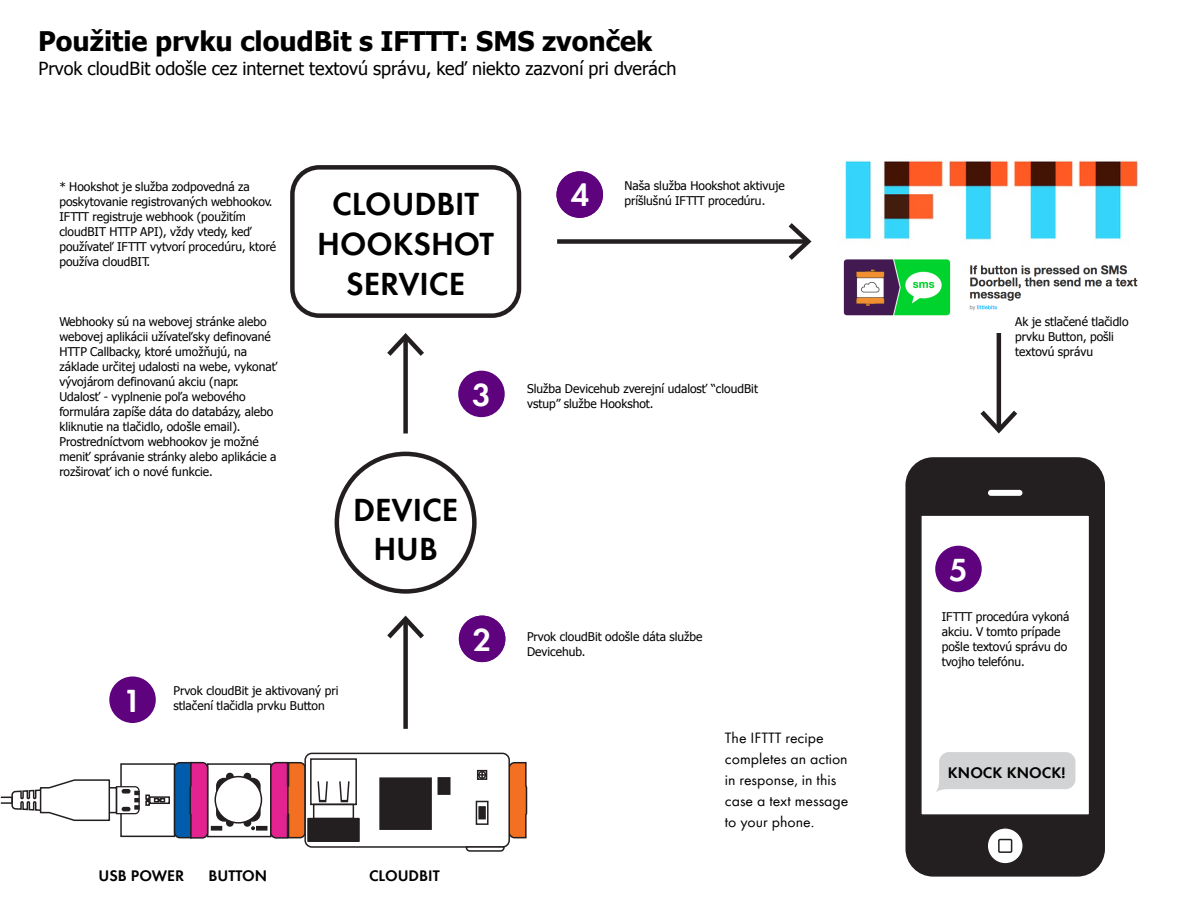
<style>
.page{position:relative;width:1188px;height:918px;background:#fff}
.page>*{position:absolute;margin:0;border:0;box-sizing:border-box;transform-origin:0 0}
.t1{font:600 33px/39.6px "Futura Round";color:#000;text-align:center}
.t2{font:600 33px "Futura Round";color:#fff}
.t3{font:700 27px "Tahoma";color:#000}
.t4{font:18px "Tahoma";color:#000}
.t5{font:15.9px/21px "Futura Round";color:#000}
.t6{font:600 15.9px "Futura Round";color:#000}
.t7{font:12px/15px "Tahoma";color:#000}
</style>
<div class="page">
<div style="left:120px;top:763px;width:55px;height:74px;background:#fff;border:2px solid #231f20"></div>
<div style="left:149px;top:796px;width:21px;height:8px;border:2px solid #231f20"></div>
<svg style="left:11px;top:779px;width:154px;height:43px"></svg>
<div style="left:0;top:797px;width:13px;height:7px;border:2px solid #231f20"></div>
<div style="left:207px;top:763px;width:65px;height:74px;background:#fff;border:2px solid #231f20"></div>
<div style="left:227px;top:773px;width:6px;height:7px;background:#231f20;border-radius:50%"></div>
<div style="left:226px;top:773px;width:8px;height:8px;border:2px solid #231f20;border-radius:50%"></div>
<div style="left:244px;top:773px;width:7px;height:7px;background:#231f20;border-radius:50%"></div>
<div style="left:243px;top:773px;width:8px;height:8px;border:2px solid #231f20;border-radius:50%"></div>
<div style="left:226px;top:819px;width:8px;height:8px;border:2px solid #231f20;border-radius:50%"></div>
<div style="left:244px;top:820px;width:7px;height:6px;background:#231f20;border-radius:50%"></div>
<div style="left:243px;top:819px;width:8px;height:8px;border:2px solid #231f20;border-radius:50%"></div>
<svg style="left:173px;top:761px;width:36px;height:78px;background:#6f448d"></svg>
<svg style="left:211px;top:826px;width:11px;height:5px"></svg>
<svg style="left:256px;top:826px;width:11px;height:5px"></svg>
<div style="left:217px;top:779px;width:43px;height:42px;background:#231f20;border-radius:7px"></div>
<div style="left:216px;top:778px;width:45px;height:44px;border:2px solid #231f20;border-radius:7px"></div>
<svg style="left:251px;top:826px;width:4px;height:4px"></svg>
<div style="left:215px;top:777px;width:46px;height:46px;background:#fff;border-radius:50%"></div>
<div style="left:215px;top:776px;width:47px;height:48px;border:2px solid #231f20;border-radius:50%"></div>
<svg style="left:269px;top:761px;width:35px;height:78px;background:#cf4c59"></svg>
<svg style="left:510px;top:761px;width:18px;height:78px"></svg>
<div style="left:304px;top:753px;width:206px;height:95px;border:2px solid #231f20;border-radius:7px"></div>
<div style="left:379px;top:777px;width:53px;height:53px;background:#231f20;border:2px solid #231f20"></div>
<div style="left:310px;top:758px;width:47px;height:47px;border:2px solid #231f20"></div>
<svg style="left:317px;top:781px;width:12px;height:22px"></svg>
<svg style="left:338px;top:781px;width:12px;height:22px"></svg>
<div style="left:313px;top:804px;width:41px;height:15px;border:2px solid #231f20"></div>
<div style="left:307px;top:818px;width:53px;height:24px;background:#231f20;border:2px solid #231f20"></div>
<svg style="left:465px;top:845px;width:40px;height:7px"></svg>
<div style="left:477px;top:770px;width:10px;height:10px;border:2px solid #231f20"></div>
<div style="left:478px;top:771px;width:8px;height:8px;border:2px solid #231f20;border-radius:50%"></div>
<svg style="left:479px;top:772px;width:6px;height:6px"></svg>
<div style="left:476px;top:801px;width:13px;height:24px;border:2px solid #231f20"></div>
<svg style="left:478px;top:806px;width:8px;height:13px"></svg>
<div style="left:438px;top:777px;width:13px;height:18px;background:#231f20;border:2px solid #231f20"></div>
<img style="left:845px;top:160px;width:294px;height:80px">
<div style="left:906px;top:458px;width:198px;height:418px;background:#231f20;border-radius:27px"></div>
<div style="left:905px;top:457px;width:200px;height:420px;border:2px solid #231f20;border-radius:27px"></div>
<div style="left:920px;top:514px;width:170px;height:302px;background:#fff;border:2px solid #231f20"></div>
<div style="left:987px;top:828px;width:36px;height:36px;background:#fff;border-radius:50%"></div>
<div style="left:986px;top:827px;width:38px;height:38px;border:2px solid #231f20;border-radius:50%"></div>
<div style="left:998px;top:839px;width:14px;height:14px;border:2px solid #231f20"></div>
<div style="left:987px;top:489px;width:36px;height:8px;background:#fff;border-radius:4px"></div>
<div style="left:986px;top:488px;width:38px;height:9px;border:2px solid #231f20;border-radius:4px"></div>
<img style="left:844px;top:259px;width:294px;height:57px">
<div style="left:403px;top:338px;width:5px;height:96px;background:#231f20"></div>
<svg style="left:387px;top:333px;width:37px;height:23px"></svg>
<div style="left:557px;top:239px;width:250px;height:5px;background:#231f20"></div>
<svg style="left:789px;top:223px;width:22px;height:37px"></svg>
<hr style="left:997px;top:333px;width:4px;height:96px;background:#231f20">
<svg style="left:980px;top:411px;width:37px;height:23px"></svg>
<svg style="left:936px;top:752px;width:139px;height:40px;background:#d5d7d8"></svg>
<div style="left:109px;top:676px;width:47px;height:47px;background:#5f027e;border-radius:50%"></div>
<div style="left:458px;top:371px;width:47px;height:46px;background:#5f027e;border-radius:50%"></div>
<div style="left:935px;top:546px;width:47px;height:46px;background:#5f027e;border-radius:50%"></div>
<div style="left:335px;top:452px;width:142px;height:142px;border:4px solid #231f20;border-radius:50%"></div>
<div style="left:403px;top:620px;width:5px;height:109px;background:#231f20"></div>
<svg style="left:387px;top:616px;width:37px;height:22px"></svg>
<div style="left:459px;top:616px;width:46px;height:46px;background:#5f027e;border-radius:50%"></div>
<div style="left:556px;top:171px;width:47px;height:47px;background:#5f027e;border-radius:50%"></div>
<div style="left:290px;top:165px;width:231px;height:153px;border:4px solid #231f20;border-radius:27px"></div>
<h2 class="t3" style="left:38px;top:24px;width:616px">Použitie prvku cloudBit s IFTTT: SMS zvonček</h2>
<h3 class="t4" style="left:39px;top:57px;width:639px">Prvok cloudBit odošle cez internet textovú správu, keď niekto zazvoní pri dverách</h3>
<p class="t7" style="left:59px;top:179px;width:218px">* Hookshot je služba zodpovedná za poskytovanie registrovaných webhookov.<br>IFTTT registruje webhook (použitím cloudBIT HTTP API), vždy vtedy, keď používateľ IFTTT vytvorí procedúru, ktoré používa cloudBIT.</p>
<p class="t7" style="left:59px;top:314px;width:219px">Webhooky sú na webovej stránke alebo webovej aplikácii užívateľsky definované HTTP Callbacky, ktoré umožňujú, na základe určitej udalosti na webe, vykonať vývojárom definovanú akciu (napr.<br>Udalosť - vyplnenie poľa webového formulára zapíše dáta do databázy, alebo kliknutie na tlačidlo, odošle email).<br>Prostredníctvom webhookov je možné meniť správanie stránky alebo aplikácie a rozširovať ich o nové funkcie.</p>
<h1 class="t1" style="left:317px;top:182px;width:178px">CLOUDBIT<br>HOOKSHOT<br>SERVICE</h1>
<h1 class="t2" style="left:472px;top:370px;width:20px">3</h1>
<h1 class="t1" style="left:353px;top:487px;width:107px">DEVICE<br>HUB</h1>
<h1 class="t2" style="left:473px;top:615px;width:20px">2</h1>
<h1 class="t2" style="left:123px;top:676px;width:20px">1</h1>
<p class="t7" style="left:174px;top:683px;width:167px">Prvok cloudBit je aktivovaný pri stlačení tlačidla prvku Button</p>
<h3 class="t6" style="left:99px;top:864px;width:87px">USB POWER</h3>
<h3 class="t6" style="left:209px;top:864px;width:60px">BUTTON</h3>
<h3 class="t6" style="left:369px;top:864px;width:72px">CLOUDBIT</h3>
<h1 class="t2" style="left:570px;top:171px;width:20px">24</h1>
<p class="t7" style="left:624px;top:177px;width:162px">Naša služba Hookshot aktivuje príšlušnú IFTTT procedúru.</p>
<p class="t7" style="left:527px;top:381px;width:232px">Služba Devicehub zverejní udalosť “cloudBit vstup” službe Hookshot.</p>
<p class="t7" style="left:527px;top:629px;width:177px">Prvok cloudBit odošle dáta službe<br>Devicehub.</p>
<h3 class="t5" style="left:725px;top:726px;width:125px">The IFTTT recipe completes an action in response, in this case a text message to your phone.</h3>
<p class="t7" style="left:1015px;top:314px;width:115px">Ak je stlačené tlačidlo prvku Button, pošli textovú správu</p>
<h1 class="t2" style="left:949px;top:545px;width:20px">5</h1>
<p class="t7" style="left:942px;top:609px;width:129px">IFTTT procedúra vykoná akciu. V tomto prípade pošle textovú správu do tvojho telefónu.</p>
<h3 class="t6" style="left:948px;top:760px;width:119px">KNOCK KNOCK!</h3>
</div>
